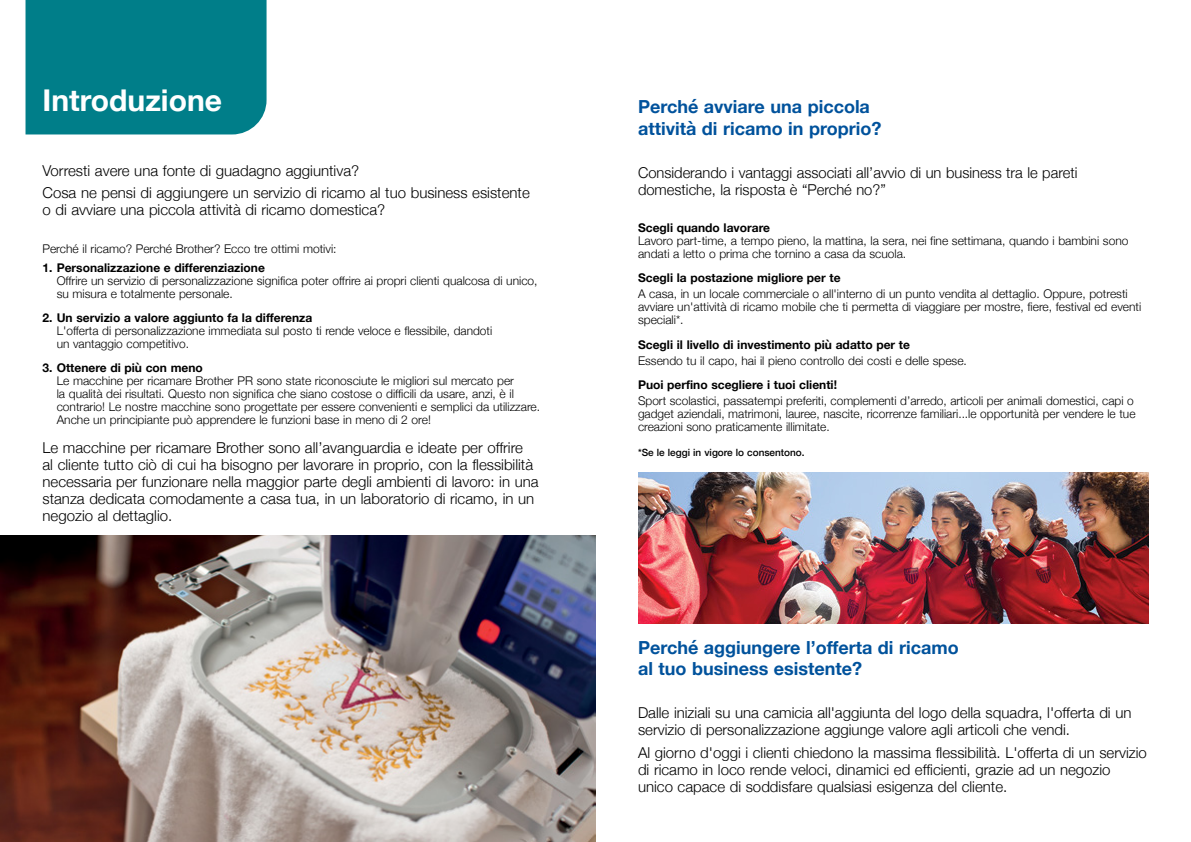
<style>
.page{position:relative;width:1191px;height:842px;background:#fff}
.page>*{position:absolute;margin:0;border:0;box-sizing:border-box;transform-origin:0 0}
.t1{font:700 30px "Helvetica Neue";color:#fff}
.t2{font:700 18px/21.6px "Helvetica Neue";color:#00529c}
.t3{font:300 15px/17px "Helvetica Neue";color:#000}
.t4{font:300 12px/13px "Helvetica Neue";color:#000}
.t5{font:700 12px "Helvetica Neue";color:#000}
.t6{font:500 10px "Helvetica Neue";color:#000}
</style>
<div class="page">
<div style="left:26px;top:0;width:240px;height:134px;background:#007e89"></div>
<img style="left:0;top:536px;width:595px;height:306px">
<img style="left:638px;top:473px;width:510px;height:151px">
<h1 class="t1" style="left:43px;top:76px;width:181px">Introduzione</h1>
<p class="t3" style="left:43px;top:158px;width:489px;line-height:22.8px">Vorresti avere una fonte di guadagno aggiuntiva?<br>Cosa ne pensi di aggiungere un servizio di ricamo al tuo business esistente</p>
<p class="t3" style="left:43px;top:200px;width:344px">o di avviare una piccola attività di ricamo domestica?</p>
<p class="t4" style="left:43px;top:241px;width:295px">Perché il ricamo? Perché Brother? Ecco tre ottimi motivi:</p>
<p class="t5" style="left:43px;top:258px;width:224px">1. Personalizzazione e differenziazione</p>
<p class="t4" style="left:57px;top:273px;width:482px">Offrire un servizio di personalizzazione significa poter offrire ai propri clienti qualcosa di unico, su misura e totalmente personale.</p>
<p class="t5" style="left:43px;top:308px;width:271px">2. Un servizio a valore aggiunto fa la differenza</p>
<p class="t4" style="left:57px;top:323px;width:437px">L'offerta di personalizzazione immediata sul posto ti rende veloce e flessibile, dandoti un vantaggio competitivo.</p>
<p class="t5" style="left:43px;top:359px;width:162px">3. Ottenere di più con meno</p>
<p class="t4" style="left:57px;top:374px;width:485px">Le macchine per ricamare Brother PR sono state riconosciute le migliori sul mercato per<br>la qualità dei risultati. Questo non significa che siano costose o difficili da usare, anzi, è il contrario! Le nostre macchine sono progettate per essere convenienti e semplici da utilizzare.<br>Anche un principiante può apprendere le funzioni base in meno di 2 ore!</p>
<p class="t3" style="left:43px;top:438px;width:497px">Le macchine per ricamare Brother sono all’avanguardia e ideate per offrire<br>al cliente tutto ciò di cui ha bisogno per lavorare in proprio, con la flessibilità necessaria per funzionare nella maggior parte degli ambienti di lavoro: in una stanza dedicata comodamente a casa tua, in un laboratorio di ricamo, in un negozio al dettaglio.</p>
<h2 class="t2" style="left:638px;top:96px;width:245px">Perché avviare una piccola attività di ricamo in proprio?</h2>
<p class="t3" style="left:638px;top:163px;width:441px">Considerando i vantaggi associati all’avvio di un business tra le pareti domestiche, la risposta è “Perché no?”</p>
<p class="t5" style="left:638px;top:218px;width:133px">Scegli quando lavorare</p>
<p class="t4" style="left:638px;top:233px;width:492px">Lavoro part-time, a tempo pieno, la mattina, la sera, nei fine settimana, quando i bambini sono andati a letto o prima che tornino a casa da scuola.</p>
<p class="t5" style="left:638px;top:269px;width:204px">Scegli la postazione migliore per te</p>
<p class="t4" style="left:638px;top:287px;width:505px">A casa, in un locale commerciale o all'interno di un punto vendita al dettaglio. Oppure, potresti avviare un'attività di ricamo mobile che ti permetta di viaggiare per mostre, fiere, festival ed eventi speciali*.</p>
<p class="t5" style="left:638px;top:335px;width:273px">Scegli il livello di investimento più adatto per te</p>
<p class="t4" style="left:638px;top:353px;width:330px">Essendo tu il capo, hai il pieno controllo dei costi e delle spese.</p>
<p class="t5" style="left:638px;top:375px;width:200px">Puoi perfino scegliere i tuoi clienti!</p>
<p class="t4" style="left:638px;top:393px;width:499px">Sport scolastici, passatempi preferiti, complementi d’arredo, articoli per animali domestici, capi o gadget aziendali, matrimoni, lauree, nascite, ricorrenze familiari...le opportunità per vendere le tue creazioni sono praticamente illimitate.</p>
<p class="t6" style="left:638px;top:445px;width:168px">*Se le leggi in vigore lo consentono.</p>
<h2 class="t2" style="left:638px;top:637px;width:322px">Perché aggiungere l’offerta di ricamo al tuo business esistente?</h2>
<p class="t3" style="left:638px;top:703px;width:495px">Dalle iniziali su una camicia all'aggiunta del logo della squadra, l'offerta di un servizio di personalizzazione aggiunge valore agli articoli che vendi.</p>
<p class="t3" style="left:638px;top:743px;width:510px">Al giorno d'oggi i clienti chiedono la massima flessibilità. L'offerta di un servizio di ricamo in loco rende veloci, dinamici ed efficienti, grazie ad un negozio unico capace di soddisfare qualsiasi esigenza del cliente.</p>
</div>
